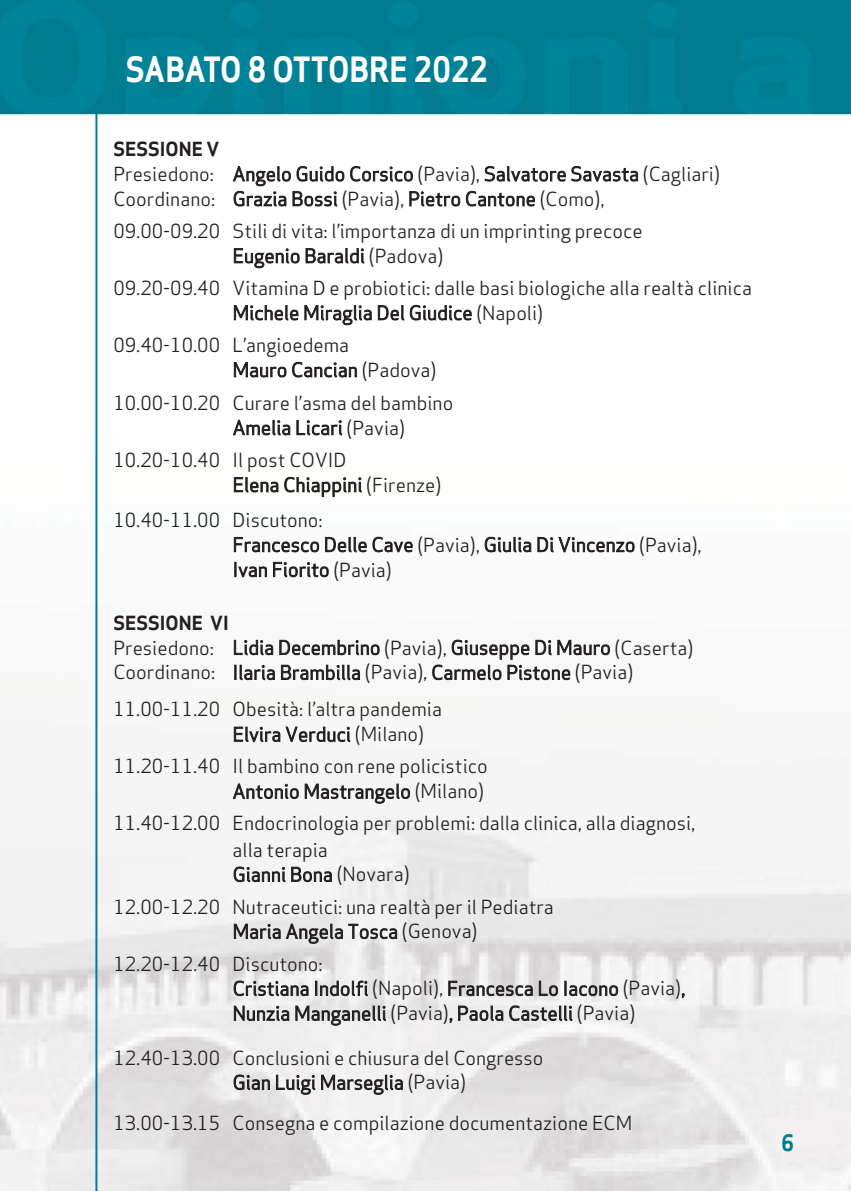
<style>
.page{position:relative;width:851px;height:1191px;background:#fff}
.page>*{position:absolute;margin:0;border:0;box-sizing:border-box;transform-origin:0 0}
.t1{font:34px "Apex Sans Bold T";color:#fff;scale:.91 1}
.t2{font:22px "Apex Sans Bold T";color:#007c91}
.t3{font:19px/24.8px "Apex Sans";color:#231f20}
.t4{font:19px "Apex Sans Bold T";color:#231f20}
</style>
<div class="page">
<img style="left:0;top:0;width:850px;height:1191px">
<hr style="left:95px;top:113px;width:2px;height:1078px;background:#007c91">
<h1 class="t1" style="left:126px;top:57px;width:399px">SABATO 8 OTTOBRE 2022</h1>
<p class="t4" style="left:113px;top:142px;width:107px">SESSIONE V</p>
<p class="t3" style="left:113px;top:164px;width:608px">Presiedono: Angelo Guido Corsico (Pavia), Salvatore Savasta (Cagliari)<br>Coordinano: Grazia Bossi (Pavia), Pietro Cantone (Como),</p>
<p class="t3" style="left:232px;top:221px;width:411px;text-indent:-119px">09.00-09.20 Stili di vita: l’importanza di un imprinting precoce<br>Eugenio Baraldi (Padova)</p>
<p class="t3" style="left:232px;top:278px;width:521px;text-indent:-119px">09.20-09.40 Vitamina D e probiotici: dalle basi biologiche alla realtà clinica<br>Michele Miraglia Del Giudice (Napoli)</p>
<p class="t3" style="left:232px;top:335px;width:205px;text-indent:-119px">09.40-10.00 L’angioedema<br>Mauro Cancian (Padova)</p>
<p class="t3" style="left:232px;top:393px;width:222px;text-indent:-119px">10.00-10.20 Curare l’asma del bambino<br>Amelia Licari (Pavia)</p>
<p class="t3" style="left:232px;top:450px;width:210px;text-indent:-119px">10.20-10.40 Il post COVID<br>Elena Chiappini (Firenze)</p>
<p class="t3" style="left:232px;top:510px;width:470px;text-indent:-119px">10.40-11.00 Discutono:<br>Francesco Delle Cave (Pavia), Giulia Di Vincenzo (Pavia),<br>Ivan Fiorito (Pavia)</p>
<p class="t4" style="left:113px;top:615px;width:117px">SESSIONE VI</p>
<p class="t3" style="left:113px;top:637px;width:581px">Presiedono: Lidia Decembrino (Pavia), Giuseppe Di Mauro (Caserta)<br>Coordinano: Ilaria Brambilla (Pavia), Carmelo Pistone (Pavia)</p>
<p class="t3" style="left:232px;top:699px;width:211px;text-indent:-119px">11.00-11.20 Obesità: l’altra pandemia<br>Elvira Verduci (Milano)</p>
<p class="t3" style="left:113px;top:756px;width:376px;text-align:right">11.20-11.40 Il bambino con rene policistico<br>Antonio Mastrangelo (Milano)</p>
<p class="t3" style="left:232px;top:813px;width:464px;line-height:25.4px;text-indent:-119px">11.40-12.00 Endocrinologia per problemi: dalla clinica, alla diagnosi, alla terapia<br>Gianni Bona (Novara)</p>
<p class="t3" style="left:232px;top:896px;width:323px;text-indent:-119px">12.00-12.20 Nutraceutici: una realtà per il Pediatra<br>Maria Angela Tosca (Genova)</p>
<p class="t3" style="left:232px;top:953px;width:454px;text-indent:-119px">12.20-12.40 Discutono:<br>Cristiana Indolfi (Napoli), Francesca Lo Iacono (Pavia),<br>Nunzia Manganelli (Pavia), Paola Castelli (Pavia)</p>
<p class="t3" style="left:232px;top:1047px;width:312px;text-indent:-119px">12.40-13.00 Conclusioni e chiusura del Congresso<br>Gian Luigi Marseglia (Pavia)</p>
<p class="t3" style="left:113px;top:1112px;width:520px">13.00-13.15 Consegna e compilazione documentazione ECM</p>
<p class="t2" style="left:781px;top:1134px;width:15px">6</p>
</div>
